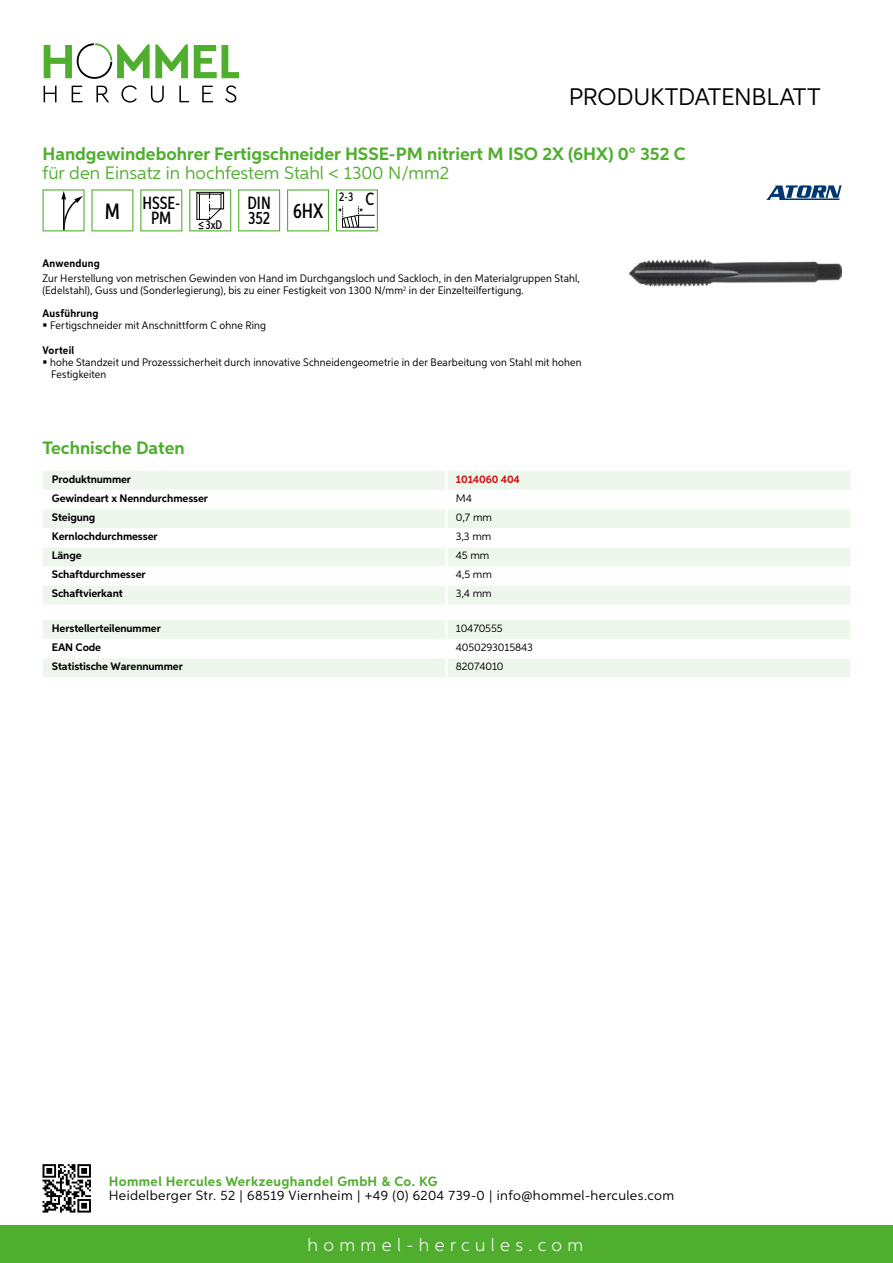
<style>
.page{position:relative;width:893px;height:1263px;background:#fff}
.page>*{position:absolute;margin:0;border:0;box-sizing:border-box;transform-origin:0 0}
.t1{font:24px "Aspira";letter-spacing:-.01em;color:#000}
.t2{font:700 18px "Aspira";color:#50ae2f}
.t3{font:18px "Aspira";color:#50ae2f}
.t4{font:300 18px "Aspira";letter-spacing:.3em;color:#fff}
.t5{font:500 17.85px/14.9px "Aspira XX Nar";color:#000}
.t6{font:13.5px "Aspira";letter-spacing:.03em;color:#000}
.t7{font:700 13.5px "Aspira";letter-spacing:.03em;color:#50ae2f}
.t8{font:500 12.6px "Aspira XX Nar";color:#000}
.t9{font:10.95px/12px "Aspira Nar";letter-spacing:.015em;color:#000}
.t10{font:700 10.95px "Aspira";letter-spacing:-.01em;color:#000}
.t11{font:10.95px "Aspira";letter-spacing:-.01em;color:#000}
.t12{font:700 10.95px "Aspira Nar";letter-spacing:.02em;color:#000}
.t13{font:700 10.95px "Aspira";letter-spacing:-.01em;color:#cd1013}
.s1{font-size:22.2px}
.s2{font-size:17.85px}
</style>
<div class="page">
<div style="left:0;top:1226px;width:893px;height:37px;background:#50ae2f"></div>
<svg style="left:43px;top:1164px;width:48px;height:48px"></svg>
<svg style="left:194px;top:45px;width:45px;height:33px"></svg>
<svg style="left:44px;top:43px;width:144px;height:36px"></svg>
<svg style="left:44px;top:86px;width:13px;height:16px"></svg>
<svg style="left:72px;top:86px;width:10px;height:16px"></svg>
<svg style="left:96px;top:86px;width:13px;height:16px"></svg>
<svg style="left:121px;top:85px;width:16px;height:18px"></svg>
<svg style="left:151px;top:86px;width:13px;height:17px"></svg>
<svg style="left:179px;top:86px;width:10px;height:16px"></svg>
<svg style="left:202px;top:86px;width:11px;height:16px"></svg>
<svg style="left:225px;top:85px;width:11px;height:18px"></svg>
<div style="left:43px;top:471px;width:807px;height:134px;background:#eef7eb"></div>
<svg style="left:43px;top:490px;width:807px;height:96px"></svg>
<hr style="left:445px;top:471px;width:3px;height:19px;background:#fff">
<hr style="left:445px;top:490px;width:3px;height:19px;background:#fff">
<hr style="left:445px;top:509px;width:3px;height:19px;background:#fff">
<hr style="left:445px;top:528px;width:3px;height:19px;background:#fff">
<hr style="left:445px;top:547px;width:3px;height:19px;background:#fff">
<hr style="left:445px;top:566px;width:3px;height:20px;background:#fff">
<hr style="left:445px;top:586px;width:3px;height:19px;background:#fff">
<svg style="left:43px;top:620px;width:807px;height:57px"></svg>
<hr style="left:445px;top:658px;width:3px;height:19px;background:#fff">
<svg style="left:43px;top:189px;width:42px;height:42px"></svg>
<svg style="left:91px;top:189px;width:42px;height:42px"></svg>
<svg style="left:140px;top:189px;width:42px;height:42px"></svg>
<svg style="left:189px;top:189px;width:42px;height:42px"></svg>
<svg style="left:238px;top:189px;width:42px;height:42px"></svg>
<svg style="left:287px;top:189px;width:42px;height:42px"></svg>
<svg style="left:336px;top:189px;width:42px;height:42px"></svg>
<img style="left:629px;top:259px;width:213px;height:27px">
<svg style="left:766px;top:185px;width:76px;height:15px"></svg>
<h1 class="t1" style="left:569px;top:82px;width:253px">Produktdatenblatt</h1>
<h2 class="t2" style="left:43px;top:142px;width:645px">Handgewindebohrer Fertigschneider HSSE-PM nitriert M ISO 2X (6HX) 0° 352 C</h2>
<h2 class="t3" style="left:43px;top:162px;width:408px">für den Einsatz in hochfestem Stahl &lt; 1300 N /mm2</h2>
<h3 class="t5" style="left:151px;top:196px;width:31px;text-indent:-46px"><span class="s1">M</span> HSSE-<br>PM</h3>
<p class="t8" style="left:198px;top:217px;width:26px">≤3xD</p>
<h3 class="t5" style="left:247px;top:196px;width:77px">DIN<br>352 <sup>6HX</sup></h3>
<p class="t8" style="left:339px;top:189px;width:37px">2-3 <span class="s2">C</span></p>
<p class="t12" style="left:43px;top:257px;width:59px">Anwendung</p>
<p class="t9" style="left:43px;top:273px;width:539px">Zur Herstellung von metrischen Gewinden von Hand im Durchgangsloch und Sackloch, in den Materialgruppen Stahl, (Edelstahl), Guss und (Sonderlegierung), bis zu einer Festigkeit von 1300 N/mm<sup>2</sup> in der Einzelteilfertigung.</p>
<p class="t12" style="left:43px;top:306px;width:58px">Ausführung</p>
<p class="t9" style="left:50px;top:319px;width:217px">Fertigschneider mit Anschnittform C ohne Ring</p>
<p class="t12" style="left:43px;top:343px;width:33px">Vorteil</p>
<p class="t9" style="left:50px;top:357px;width:533px">hohe Standzeit und Prozesssicherheit durch innovative Schneidengeometrie in der Bearbeitung von Stahl mit hohen<br>Festigkeiten</p>
<h2 class="t2" style="left:43px;top:437px;width:144px">Technische Daten</h2>
<p class="t10" style="left:52px;top:472px;width:81px">Produktnummer</p>
<p class="t13" style="left:456px;top:472px;width:66px">1014060 404</p>
<p class="t10" style="left:52px;top:491px;width:158px">Gewindeart x Nenndurchmesser</p>
<p class="t11" style="left:456px;top:491px;width:18px">M4</p>
<p class="t10" style="left:52px;top:510px;width:45px">Steigung</p>
<p class="t11" style="left:456px;top:510px;width:38px">0,7 mm</p>
<p class="t10" style="left:52px;top:530px;width:107px">Kernlochdurchmesser</p>
<p class="t11" style="left:456px;top:530px;width:37px">3,3 mm</p>
<p class="t10" style="left:52px;top:549px;width:31px">Länge</p>
<p class="t11" style="left:456px;top:549px;width:35px">45 mm</p>
<p class="t10" style="left:52px;top:568px;width:95px">Schaftdurchmesser</p>
<p class="t11" style="left:456px;top:568px;width:38px">4,5 mm</p>
<p class="t10" style="left:52px;top:587px;width:72px">Schaftvierkant</p>
<p class="t11" style="left:456px;top:587px;width:37px">3,4 mm</p>
<p class="t10" style="left:52px;top:621px;width:111px">Herstellerteilenummer</p>
<p class="t11" style="left:456px;top:622px;width:48px">10470555</p>
<p class="t10" style="left:52px;top:641px;width:51px">EAN Code</p>
<p class="t11" style="left:456px;top:641px;width:79px">4050293015843</p>
<p class="t10" style="left:52px;top:660px;width:132px">Statistische Warennummer</p>
<p class="t11" style="left:456px;top:660px;width:49px">82074010</p>
<p class="t7" style="left:109px;top:1172px;width:330px">Hommel Hercules Werkzeughandel GmbH &amp; Co. KG</p>
<p class="t6" style="left:109px;top:1187px;width:567px">Heidelberger Str. 52 | 68519 Viernheim | +49 (0) 6204 739-0 | info@hommel-hercules.com</p>
<h2 class="t4" style="left:307px;top:1234px;width:277px">hommel-hercules.com</h2>
</div>
